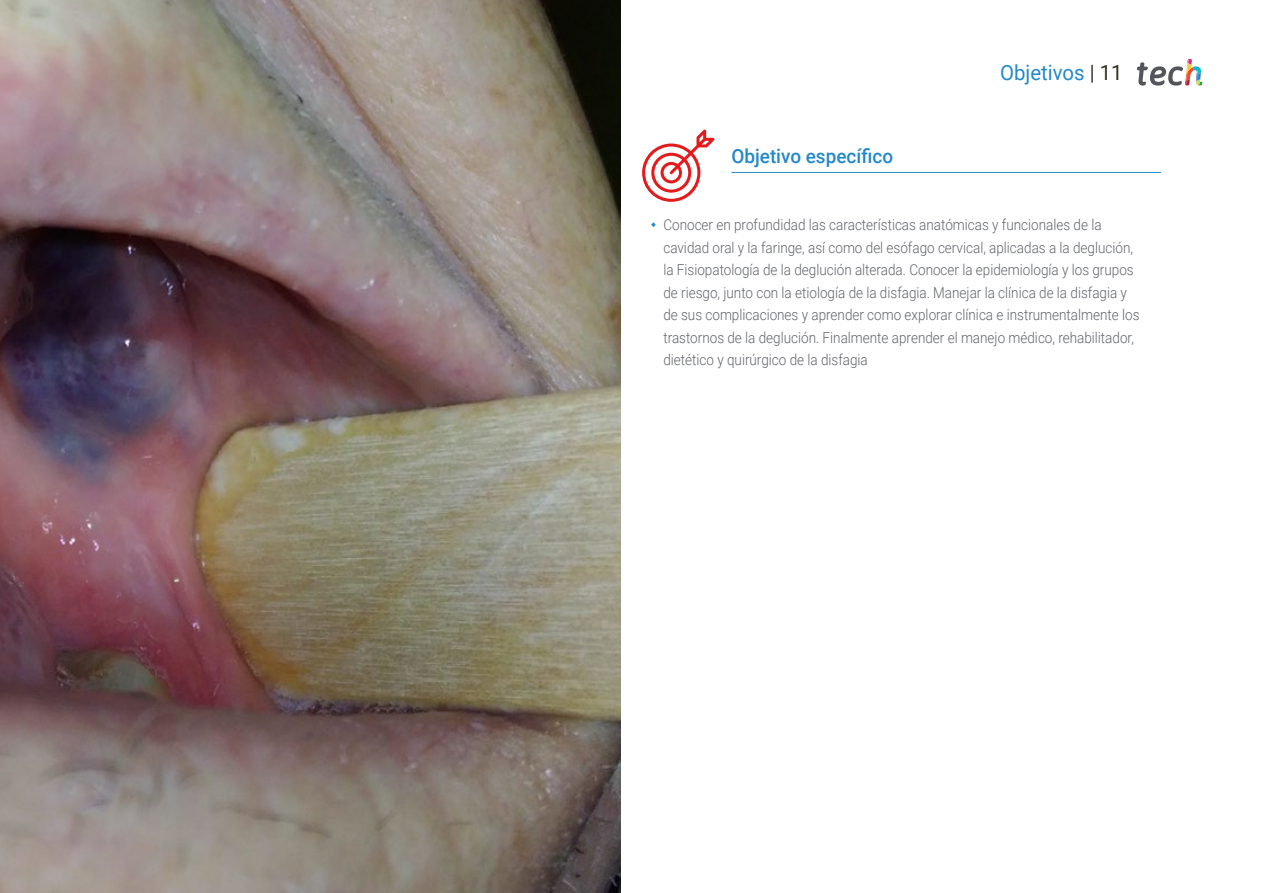
<style>
.page{position:relative;width:1263px;height:893px;background:#fff}
.page>*{position:absolute;margin:0;border:0;box-sizing:border-box;transform-origin:0 0}
.t1{font:21px "Roboto";color:#2488c9}
.t2{font:500 19.5px "Roboto";color:#2488c9}
.t3{font:300 15px/22.5px "Roboto";color:#61646a;scale:.9 1}
.s1{color:#312e20}
</style>
<div class="page">
<hr style="left:731px;top:172px;width:430px;height:1px;background:#2488c9">
<svg style="left:642px;top:129px;width:72px;height:73px"></svg>
<img style="left:0;top:0;width:621px;height:893px">
<svg style="left:1137px;top:59px;width:65px;height:27px"></svg>
<h2 class="t2" style="left:731px;top:143px;width:163px">Objetivo específico</h2>
<h1 class="t1" style="left:1000px;top:57px;width:124px">Objetivos <span class="s1">| 11</span></h1>
<p class="t3" style="left:663px;top:213px;width:531px">Conocer en profundidad las características anatómicas y funcionales de la cavidad oral y la faringe, así como del esófago cervical, aplicadas a la deglución, la Fisiopatología de la deglución alterada. Conocer la epidemiología y los grupos de riesgo, junto con la etiología de la disfagia. Manejar la clínica de la disfagia y de sus complicaciones y aprender como explorar clínica e instrumentalmente los trastornos de la deglución. Finalmente aprender el manejo médico, rehabilitador, dietético y quirúrgico de la disfagia</p>
</div>
